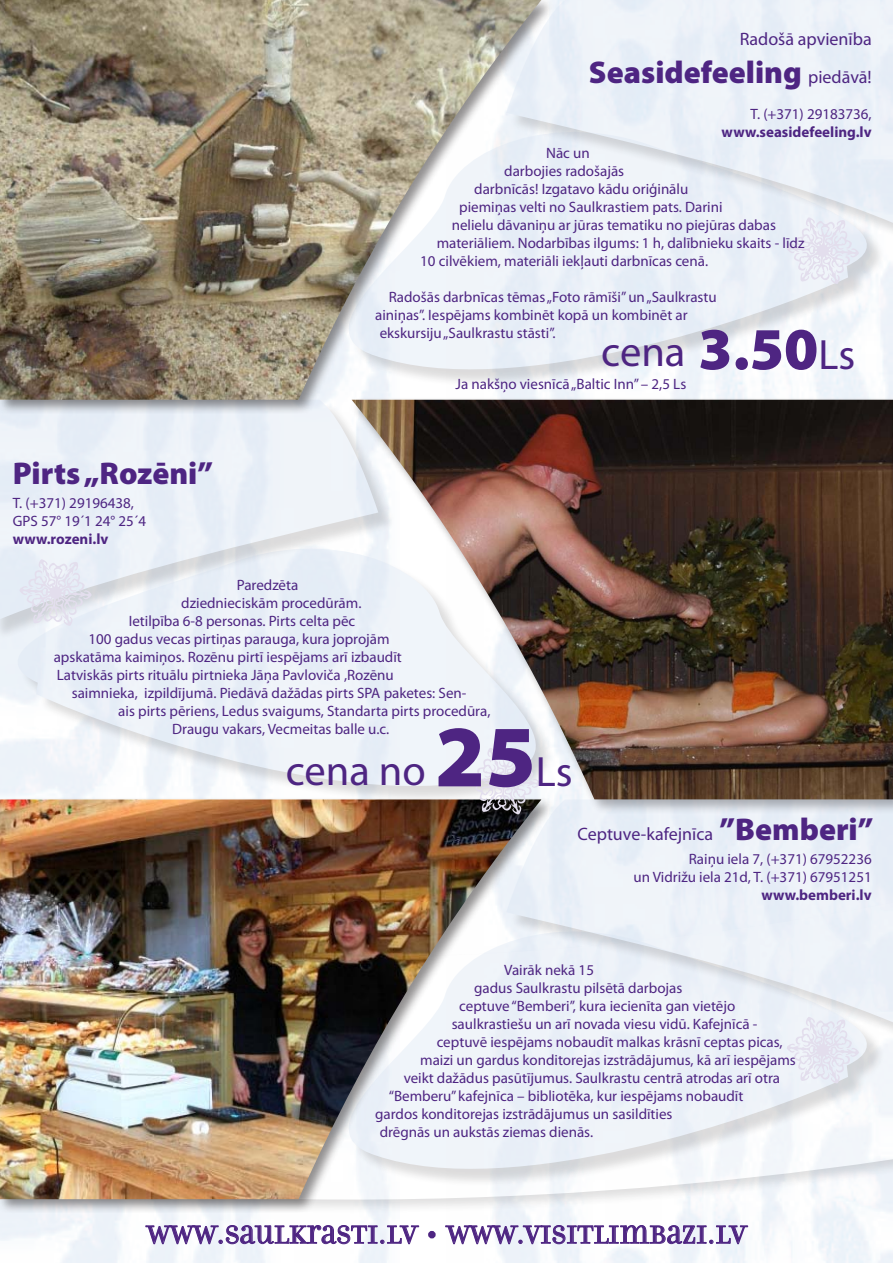
<style>
.page{position:relative;width:893px;height:1263px;background:#fff}
.page>*{position:absolute;margin:0;border:0;box-sizing:border-box;transform-origin:0 0}
.t1{font:42.6px "Myriad Pro";color:#4e2582}
.t2{font:900 31.5px "Myriad Pro";color:#4e2582}
.t3{font:27px "Filosofia Unicase";color:#4e2582}
.t4{font:18px "Myriad Pro";color:#4e2582}
.t5{font:15px/18px "Myriad Pro";color:#4e2582}
.t6{font:700 15px "Myriad Pro";color:#4e2582}
.s1{font-weight:400;font-size:18px}
.s2{font-weight:900;font-size:60px}
.s3{font-weight:900;font-size:88.05px}
.s4{font-weight:900;font-size:31.5px}
</style>
<div class="page">
<svg style="left:0;top:1201px;width:893px;height:62px"></svg>
<svg style="left:555px;top:1040px;width:338px;height:161px;fill:#eff3f9"></svg>
<svg style="left:0;top:640px;width:350px;height:156px;fill:#eef3f9"></svg>
<img style="left:352px;top:402px;width:541px;height:397px">
<div style="left:509px;top:802px;width:384px;height:238px;background:#231f20;opacity:.42"></div>
<svg style="left:555px;top:799px;width:338px;height:223px;fill:#ebf1f8"></svg>
<div style="left:0;top:402px;width:396px;height:238px;background:#231f20;opacity:.42"></div>
<svg style="left:0;top:415px;width:378px;height:208px;fill:#ebf1f8"></svg>
<svg style="left:19px;top:559px;width:73px;height:68px;background:#e3e6ef"></svg>
<svg style="left:787px;top:1017px;width:72px;height:67px"></svg>
<div style="left:0;top:796px;width:555px;height:418px;background:#231f20;opacity:.5"></div>
<img style="left:0;top:799px;width:541px;height:400px">
<svg style="left:145px;top:1225px;width:274px;height:19px"></svg>
<div style="left:428px;top:1231px;width:8px;height:7px;border:3px solid #4e2582;border-radius:50%"></div>
<svg style="left:445px;top:1225px;width:303px;height:19px"></svg>
<svg style="left:555px;top:241px;width:338px;height:161px;fill:#edf3f9"></svg>
<div style="left:509px;top:2px;width:384px;height:239px;background:#edf3f9"></div>
<svg style="left:555px;top:0;width:338px;height:223px"></svg>
<svg style="left:787px;top:217px;width:72px;height:68px"></svg>
<div style="left:0;top:0;width:555px;height:415px;background:#231f20;opacity:.5"></div>
<img style="left:0;top:0;width:541px;height:400px">
<svg style="left:468px;top:748px;width:72px;height:67px"></svg>
<p class="t4" style="left:740px;top:29px;width:134px">Radošā apvienība</p>
<h2 class="t2" style="left:589px;top:54px;width:284px">Seasidefeeling <span class="s1">piedāvā!</span></h2>
<p class="t5" style="left:750px;top:105px;width:123px">T. (+371) 29183736,</p>
<p class="t6" style="left:722px;top:123px;width:152px">www.seasidefeeling.lv</p>
<p class="t5" style="left:546px;top:144px;width:45px">Nāc un</p>
<p class="t5" style="left:504px;top:162px;width:121px">darbojies radošajās</p>
<p class="t5" style="left:474px;top:180px;width:216px">darbnīcās! Izgatavo kādu oriģinālu</p>
<p class="t5" style="left:459px;top:198px;width:265px">piemiņas velti no Saulkrastiem pats. Darini</p>
<p class="t5" style="left:452px;top:216px;width:326px">nelielu dāvaniņu ar jūras tematiku no piejūras dabas</p>
<p class="t5" style="left:437px;top:234px;width:369px">materiāliem. Nodarbības ilgums: 1 h, dalībnieku skaits - līdz</p>
<p class="t5" style="left:420px;top:252px;width:289px">10 cilvēkiem, materiāli iekļauti darbnīcas cenā.</p>
<p class="t5" style="left:389px;top:288px;width:330px">Radošās darbnīcas tēmas „Foto rāmīši” un „Saulkrastu</p>
<p class="t5" style="left:375px;top:306px;width:314px">ainiņas”. Iespējams kombinēt kopā un kombinēt ar</p>
<p class="t5" style="left:380px;top:324px;width:177px">ekskursiju „Saulkrastu stāsti”.</p>
<h1 class="t1" style="left:601px;top:328px;width:255px">cena <span class="s2">3.50</span>Ls</h1>
<h2 class="t2" style="left:13px;top:456px;width:202px">Pirts „Rozēni”</h2>
<p class="t5" style="left:13px;top:494px;width:135px">T. (+371) 29196438,<br>GPS 57° 19´1 24° 25´4</p>
<p class="t6" style="left:13px;top:531px;width:97px">www.rozeni.lv</p>
<p class="t5" style="left:455px;top:375px;width:232px">Ja nakšņo viesnīcā „Baltic Inn” – 2,5 Ls</p>
<p class="t5" style="left:237px;top:576px;width:63px">Paredzēta</p>
<p class="t5" style="left:181px;top:594px;width:182px">dziednieciskām procedūrām.</p>
<p class="t5" style="left:129px;top:612px;width:228px">Ietilpība 6-8 personas. Pirts celta pēc</p>
<p class="t5" style="left:88px;top:630px;width:303px">100 gadus vecas pirtiņas parauga, kura joprojām</p>
<p class="t5" style="left:54px;top:648px;width:350px">apskatāma kaimiņos. Rozēnu pirtī iespējams arī izbaudīt</p>
<p class="t5" style="left:57px;top:666px;width:339px">Latviskās pirts rituālu pirtnieka Jāņa Pavloviča ,Rozēnu</p>
<p class="t5" style="left:72px;top:684px;width:396px">saimnieka, izpildījumā. Piedāvā dažādas pirts SPA paketes: Sen-</p>
<p class="t5" style="left:118px;top:702px;width:374px">ais pirts pēriens, Ledus svaigums, Standarta pirts procedūra,</p>
<p class="t5" style="left:172px;top:720px;width:218px">Draugu vakars, Vecmeitas balle u.c.</p>
<h1 class="t1" style="left:286px;top:747px;width:289px">cena no <span class="s3">25</span>Ls</h1>
<p class="t4" style="left:577px;top:824px;width:298px">Ceptuve-kafejnīca <span class="s4">”Bemberi”</span></p>
<p class="t5" style="left:634px;top:850px;width:240px;text-align:right">Raiņu iela 7, (+371) 67952236<br>un Vidrižu iela 21d, T. (+371) 67951251</p>
<p class="t6" style="left:761px;top:887px;width:112px">www.bemberi.lv</p>
<p class="t5" style="left:504px;top:961px;width:91px">Vairāk nekā 15</p>
<p class="t5" style="left:474px;top:979px;width:210px">gadus Saulkrastu pilsētā darbojas</p>
<p class="t5" style="left:459px;top:997px;width:278px">ceptuve “Bemberi”, kura iecienīta gan vietējo</p>
<p class="t5" style="left:452px;top:1015px;width:307px">saulkrastiešu un arī novada viesu vidū. Kafejnīcā -</p>
<p class="t5" style="left:437px;top:1033px;width:348px">ceptuvē iespējams nobaudīt malkas krāsnī ceptas picas,</p>
<p class="t5" style="left:420px;top:1051px;width:377px">maizi un gardus konditorejas izstrādājumus, kā arī iespējams</p>
<p class="t5" style="left:404px;top:1069px;width:378px">veikt dažādus pasūtījumus. Saulkrastu centrā atrodas arī otra</p>
<p class="t5" style="left:389px;top:1087px;width:356px">“Bemberu” kafejnīca – bibliotēka, kur iespējams nobaudīt</p>
<p class="t5" style="left:375px;top:1105px;width:299px">gardos konditorejas izstrādājumus un sasildīties</p>
<p class="t5" style="left:380px;top:1123px;width:215px">drēgnās un aukstās ziemas dienās.</p>
<h3 class="t3" style="left:147px;top:1219px;width:600px">WWW.SAULKRASTI.LV • WWW.VISITLIMBAZI.LV</h3>
</div>
